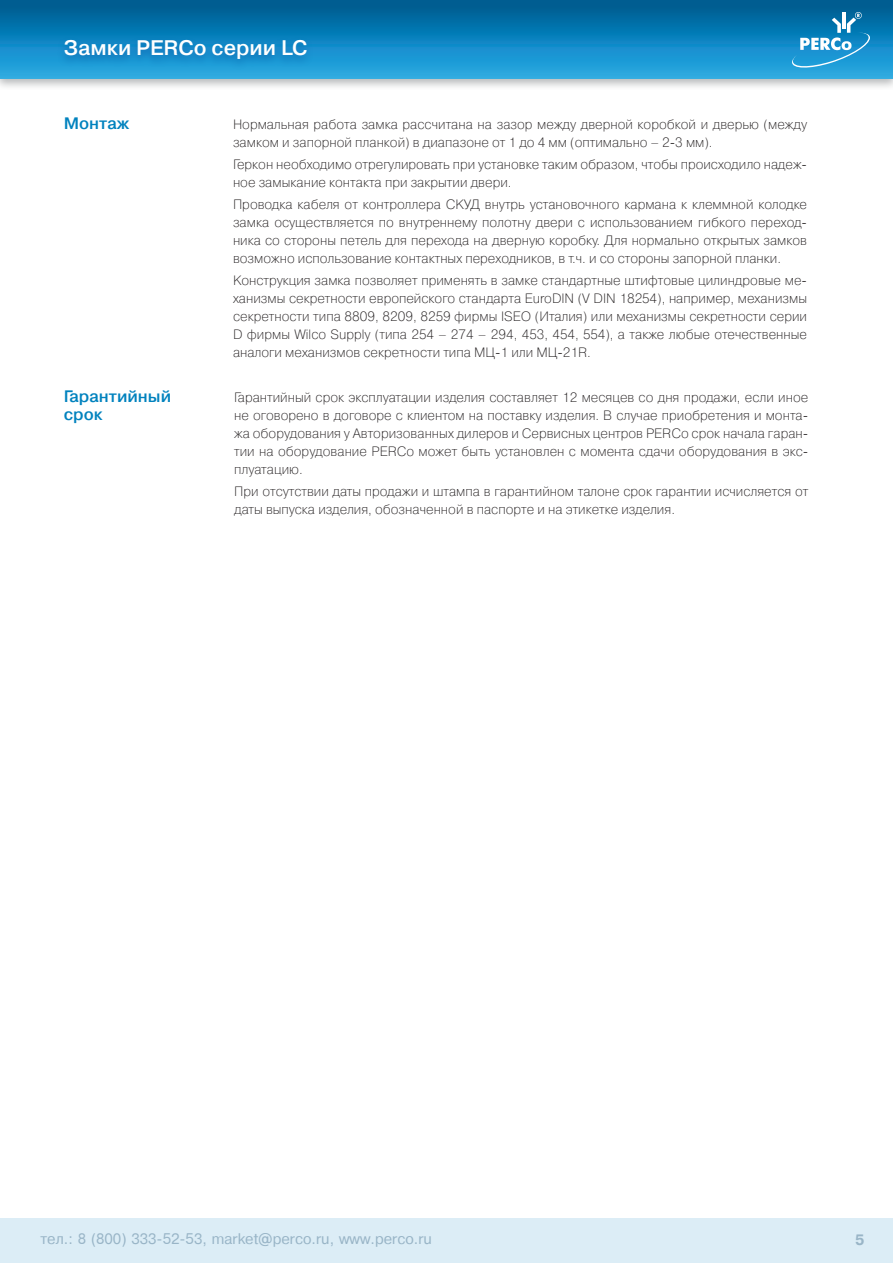
<style>
.page{position:relative;width:893px;height:1263px;background:#fff}
.page>*{position:absolute;margin:0;border:0;box-sizing:border-box;transform-origin:0 0}
.Заголовок_для_раздел{font:700 21px "Pragmatica Light C";color:#fff}
.Турникеты_4{font:700 16.5px/18px "Pragmatica Light C";color:#0082be}
.Раздел__уши__Системы{font:15px "Pragmatica Plain";color:#99b5c7}
.Раздел__уши__Системы-2{font:15px "Pragmatica Bold Cyrillic";color:#99b5c7}
.Основной_текст{font:13.5px/18px "Pragmatica Light C";color:#231f20}
</style>
<div class="page">
<div style="left:0;top:0;width:893px;height:91px;background:#505659;opacity:.41"></div>
<div style="left:0;top:0;width:893px;height:79px;background:linear-gradient(to bottom,#00578e,#29aeeb)"></div>
<div style="left:0;top:1219px;width:893px;height:44px;background:#dcedf6"></div>
<div style="left:57px;top:37px;width:257px;height:34px;background:#085fa7;opacity:.75"></div>
<svg style="left:792px;top:12px;width:78px;height:57px;background:#3397c8"></svg>
<p class="Заголовок_для_раздел" style="left:64px;top:36px;width:245px">Замки PERCo серии LC</p>
<p class="Турникеты_4" style="left:64px;top:114px;width:67px">Монтаж</p>
<p class="Основной_текст" style="left:233px;top:115px;width:576px">Нормальная работа замка рассчитана на зазор между дверной коробкой и дверью (между замком и запорной планкой) в диапазоне от 1 до 4 мм (оптимально – 2-3 мм).</p>
<p class="Основной_текст" style="left:233px;top:155px;width:576px">Геркон необходимо отрегулировать при установке таким образом, чтобы происходило надеж&shy;ное замыкание контакта при закрытии двери.</p>
<p class="Основной_текст" style="left:233px;top:196px;width:576px;text-align:justify">Проводка кабеля от контроллера СКУД внутрь установочного кармана к клеммной колодке замка осуществляется по внутреннему полотну двери с использованием гибкого переход&shy;ника со стороны петель для перехода на дверную коробку. Для нормально открытых замков возможно использование контактных переходников, в т.ч. и со стороны запорной планки.</p>
<p class="Основной_текст" style="left:233px;top:272px;width:576px;text-align:justify">Конструкция замка позволяет применять в замке стандартные штифтовые цилиндровые ме&shy;ханизмы секретности европейского стандарта EuroDIN (V DIN 18254), например, механизмы секретности типа 8809, 8209, 8259 фирмы ISEO (Италия) или механизмы секретности серии D фирмы Wilco Supply (типа 254 – 274 – 294, 453, 454, 554), а также любые отечественные аналоги механизмов секретности типа МЦ-1 или МЦ-21R.</p>
<p class="Турникеты_4" style="left:64px;top:387px;width:109px">Гарантийный срок</p>
<p class="Основной_текст" style="left:234px;top:388px;width:576px;text-align:justify">Гарантийный срок эксплуатации изделия составляет 12 месяцев со дня продажи, если иное не оговорено в договоре с клиентом на поставку изделия. В случае приобретения и монта&shy;жа оборудования у Авторизованных дилеров и Сервисных центров PERCo срок начала гаран&shy;тии на оборудование PERCo может быть установлен с момента сдачи оборудования в экс&shy;плуатацию.</p>
<p class="Основной_текст" style="left:234px;top:482px;width:576px">При отсутствии даты продажи и штампа в гарантийном талоне срок гарантии исчисляется от даты выпуска изделия, обозначенной в паспорте и на этикетке изделия.</p>
<p class="Раздел__уши__Системы" style="left:40px;top:1231px;width:393px">тел.: 8 (800) 333-52-53, market@perco.ru, www.perco.ru</p>
<p class="Раздел__уши__Системы-2" style="left:855px;top:1232px;width:11px">5</p>
</div>
